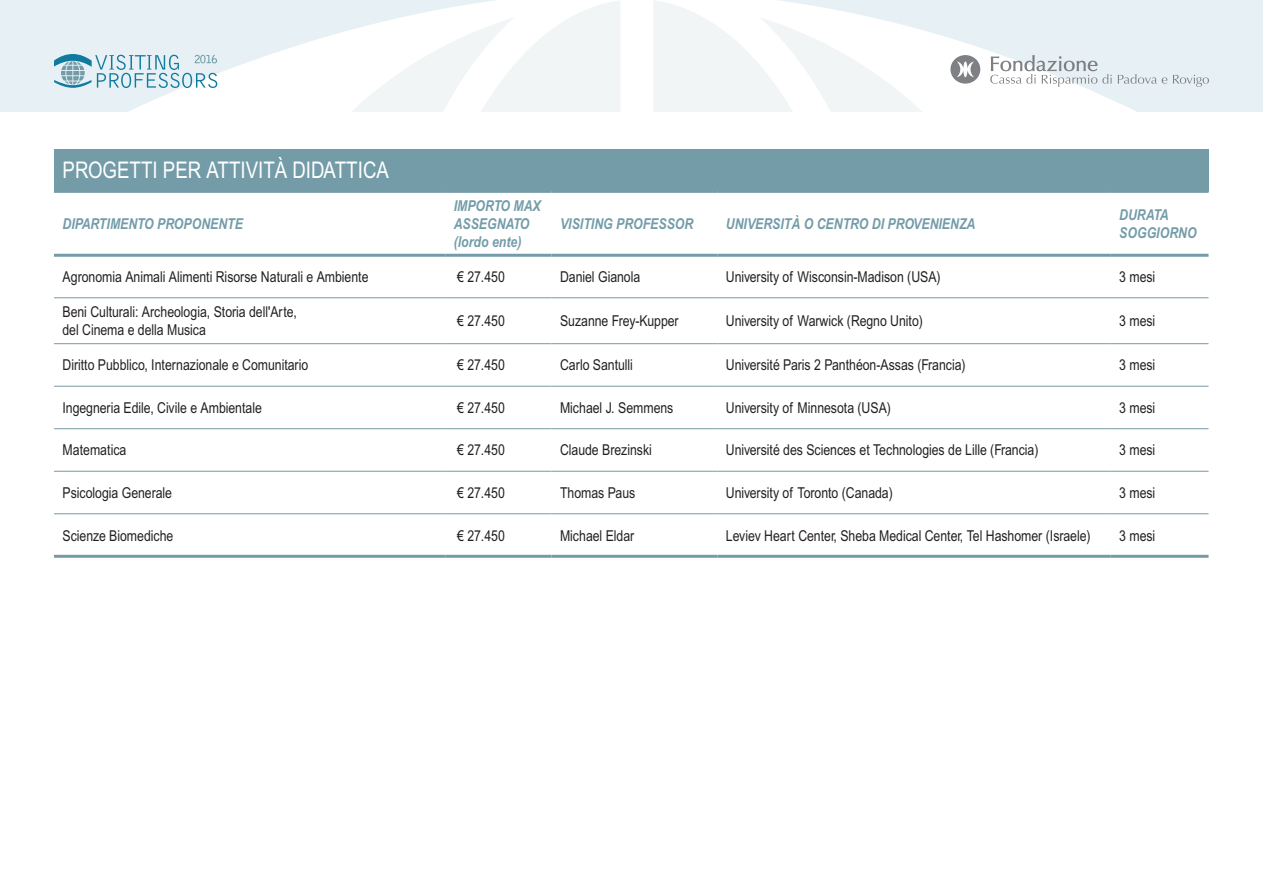
<style>
.page{position:relative;width:1263px;height:893px;background:#fff}
.page>*{position:absolute;margin:0;border:0;box-sizing:border-box;transform-origin:0 0}
.t1{font:22.95px "Arial Narrow MT Std";color:#fff}
.t2{font:15px/18px "Arial Narrow MT Std";color:#231f20}
.t3{font:italic 700 15px/18px "Arial Narrow MT Std";color:#739ca8}
</style>
<div class="page">
<svg style="left:0;top:0;width:1263px;height:111px;fill:#e7f1f5"></svg>
<svg style="left:653px;top:0;width:289px;height:111px"></svg>
<svg style="left:332px;top:0;width:288px;height:111px"></svg>
<div style="left:54px;top:149px;width:1154px;height:42px;background:#739ca8"></div>
<svg style="left:54px;top:253px;width:1154px;height:302px"></svg>
<hr style="left:54px;top:297px;width:391px;height:1px;background:#739ca8">
<hr style="left:445px;top:297px;width:106px;height:1px;background:#739ca8">
<hr style="left:551px;top:297px;width:166px;height:1px;background:#739ca8">
<hr style="left:717px;top:297px;width:394px;height:1px;background:#739ca8">
<hr style="left:1111px;top:297px;width:97px;height:1px;background:#739ca8">
<hr style="left:54px;top:343px;width:391px;height:1px;background:#739ca8">
<hr style="left:445px;top:343px;width:106px;height:1px;background:#739ca8">
<hr style="left:551px;top:343px;width:166px;height:1px;background:#739ca8">
<hr style="left:717px;top:343px;width:394px;height:1px;background:#739ca8">
<hr style="left:1111px;top:343px;width:97px;height:1px;background:#739ca8">
<hr style="left:54px;top:386px;width:391px;height:1px;background:#739ca8">
<hr style="left:445px;top:386px;width:106px;height:1px;background:#739ca8">
<hr style="left:551px;top:386px;width:166px;height:1px;background:#739ca8">
<hr style="left:717px;top:386px;width:394px;height:1px;background:#739ca8">
<hr style="left:1111px;top:386px;width:97px;height:1px;background:#739ca8">
<hr style="left:54px;top:471px;width:391px;height:1px;background:#739ca8">
<hr style="left:445px;top:471px;width:106px;height:1px;background:#739ca8">
<hr style="left:551px;top:471px;width:166px;height:1px;background:#739ca8">
<hr style="left:717px;top:471px;width:394px;height:1px;background:#739ca8">
<hr style="left:1111px;top:471px;width:97px;height:1px;background:#739ca8">
<hr style="left:54px;top:513px;width:391px;height:1px;background:#739ca8">
<hr style="left:445px;top:513px;width:106px;height:1px;background:#739ca8">
<hr style="left:551px;top:513px;width:166px;height:1px;background:#739ca8">
<hr style="left:717px;top:513px;width:394px;height:1px;background:#739ca8">
<hr style="left:1111px;top:513px;width:97px;height:1px;background:#739ca8">
<hr style="left:54px;top:190px;width:391px;height:3px;background:#739ca8">
<hr style="left:445px;top:190px;width:106px;height:3px;background:#739ca8">
<hr style="left:551px;top:190px;width:166px;height:3px;background:#739ca8">
<hr style="left:717px;top:190px;width:394px;height:3px;background:#739ca8">
<hr style="left:1111px;top:190px;width:97px;height:3px;background:#739ca8">
<hr style="left:54px;top:555px;width:391px;height:3px;background:#739ca8">
<hr style="left:445px;top:555px;width:106px;height:3px;background:#739ca8">
<hr style="left:551px;top:555px;width:166px;height:3px;background:#739ca8">
<hr style="left:717px;top:555px;width:394px;height:3px;background:#739ca8">
<hr style="left:1111px;top:555px;width:97px;height:3px;background:#739ca8">
<hr style="left:54px;top:428px;width:391px;height:1px;background:#739ca8">
<hr style="left:445px;top:428px;width:106px;height:1px;background:#739ca8">
<hr style="left:551px;top:428px;width:166px;height:1px;background:#739ca8">
<hr style="left:717px;top:428px;width:394px;height:1px;background:#739ca8">
<hr style="left:1111px;top:428px;width:97px;height:1px;background:#739ca8">
<hr style="left:54px;top:254px;width:391px;height:3px;background:#739ca8">
<hr style="left:445px;top:254px;width:106px;height:3px;background:#739ca8">
<hr style="left:551px;top:254px;width:166px;height:3px;background:#739ca8">
<hr style="left:717px;top:254px;width:394px;height:3px;background:#739ca8">
<hr style="left:1111px;top:254px;width:97px;height:3px;background:#739ca8">
<svg style="left:950px;top:55px;width:30px;height:29px"></svg>
<svg style="left:990px;top:55px;width:122px;height:32px"></svg>
<svg style="left:1118px;top:74px;width:49px;height:10px"></svg>
<svg style="left:1173px;top:75px;width:36px;height:12px"></svg>
<svg style="left:54px;top:54px;width:163px;height:34px;background:#b3d3de"></svg>
<h1 class="t1" style="left:63px;top:157px;width:328px">PROGETTI PER ATTIVITÀ DIDATTICA</h1>
<p class="t3" style="left:63px;top:214px;width:182px">DIPARTIMENTO PROPONENTE</p>
<p class="t3" style="left:454px;top:196px;width:89px">IMPORTO MAX<br>ASSEGNATO (lordo ente)</p>
<p class="t3" style="left:560px;top:214px;width:135px">VISITING PROFESSOR</p>
<p class="t3" style="left:726px;top:214px;width:251px">UNIVERSITÀ O CENTRO DI PROVENIENZA</p>
<p class="t3" style="left:1119px;top:205px;width:79px">DURATA<br>SOGGIORNO</p>
<p class="t2" style="left:63px;top:267px;width:307px">Agronomia Animali Alimenti Risorse Naturali e Ambiente</p>
<p class="t2" style="left:457px;top:267px;width:49px">€ 27.450</p>
<p class="t2" style="left:560px;top:267px;width:82px">Daniel Gianola</p>
<p class="t2" style="left:726px;top:267px;width:216px">University of Wisconsin-Madison (USA)</p>
<p class="t2" style="left:1119px;top:267px;width:38px">3 mesi</p>
<p class="t2" style="left:63px;top:303px;width:236px">Beni Culturali: Archeologia, Storia dell'Arte, del Cinema e della Musica</p>
<p class="t2" style="left:457px;top:312px;width:49px">€ 27.450</p>
<p class="t2" style="left:560px;top:312px;width:120px">Suzanne Frey-Kupper</p>
<p class="t2" style="left:726px;top:312px;width:199px">University of Warwick (Regno Unito)</p>
<p class="t2" style="left:1119px;top:312px;width:38px">3 mesi</p>
<p class="t2" style="left:63px;top:356px;width:247px">Diritto Pubblico, Internazionale e Comunitario</p>
<p class="t2" style="left:457px;top:356px;width:49px">€ 27.450</p>
<p class="t2" style="left:560px;top:356px;width:74px">Carlo Santulli</p>
<p class="t2" style="left:726px;top:356px;width:241px">Université Paris 2 Panthéon-Assas (Francia)</p>
<p class="t2" style="left:1119px;top:356px;width:38px">3 mesi</p>
<p class="t2" style="left:63px;top:398px;width:201px">Ingegneria Edile, Civile e Ambientale</p>
<p class="t2" style="left:457px;top:398px;width:49px">€ 27.450</p>
<p class="t2" style="left:560px;top:398px;width:115px">Michael J. Semmens</p>
<p class="t2" style="left:726px;top:398px;width:167px">University of Minnesota (USA)</p>
<p class="t2" style="left:1119px;top:398px;width:38px">3 mesi</p>
<p class="t2" style="left:63px;top:441px;width:65px">Matematica</p>
<p class="t2" style="left:457px;top:441px;width:49px">€ 27.450</p>
<p class="t2" style="left:560px;top:441px;width:93px">Claude Brezinski</p>
<p class="t2" style="left:726px;top:441px;width:314px">Université des Sciences et Technologies de Lille (Francia)</p>
<p class="t2" style="left:1119px;top:441px;width:38px">3 mesi</p>
<p class="t2" style="left:63px;top:483px;width:111px">Psicologia Generale</p>
<p class="t2" style="left:457px;top:483px;width:49px">€ 27.450</p>
<p class="t2" style="left:560px;top:483px;width:77px">Thomas Paus</p>
<p class="t2" style="left:726px;top:483px;width:168px">University of Toronto (Canada)</p>
<p class="t2" style="left:1119px;top:483px;width:38px">3 mesi</p>
<p class="t2" style="left:63px;top:526px;width:112px">Scienze Biomediche</p>
<p class="t2" style="left:457px;top:526px;width:49px">€ 27.450</p>
<p class="t2" style="left:560px;top:526px;width:76px">Michael Eldar</p>
<p class="t2" style="left:726px;top:526px;width:366px">Leviev Heart Center, Sheba Medical Center, Tel Hashomer (Israele)</p>
<p class="t2" style="left:1119px;top:526px;width:38px">3 mesi</p>
</div>
